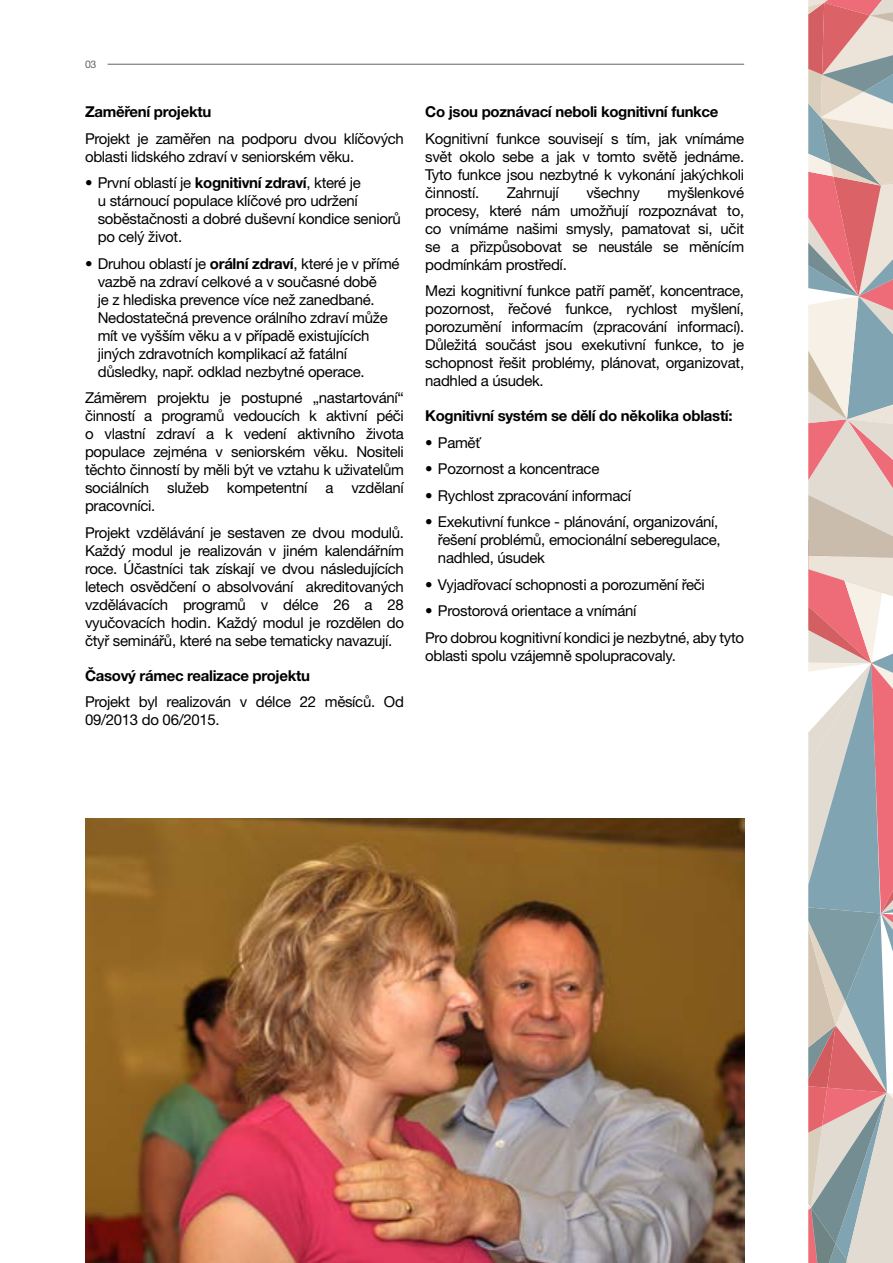
<style>
.page{position:relative;width:893px;height:1263px;background:#fff}
.page>*{position:absolute;margin:0;border:0;box-sizing:border-box;transform-origin:0 0}
.t1{font:15px/18px "Helvetica Neue LT Pro";letter-spacing:-.02em;color:#000}
.t2{font:700 15px "Helvetica Neue LT Pro";letter-spacing:-.02em;color:#000}
.t3{font:10.5px "Helvetica Neue LT Pro";color:#646363}
.s1{font-weight:700}
</style>
<div class="page">
<svg style="left:808px;top:0;width:85px;height:1263px;background:#c7b3b3"></svg>
<img style="left:85px;top:819px;width:659px;height:444px">
<hr style="left:108px;top:64px;width:636px;height:1px;background:#646363">
<p class="t3" style="left:85px;top:58px;width:13px">03</p>
<p class="t2" style="left:85px;top:102px;width:128px">Zaměření projektu</p>
<p class="t1" style="left:85px;top:129px;width:320px">Projekt je zaměřen na podporu dvou klíčových oblasti lidského zdraví v seniorském věku.</p>
<p class="t1" style="left:98px;top:173px;width:304px;text-indent:-13px">• První oblastí je <span class="s1">kognitivní zdraví</span>, které je<br>u stárnoucí populace klíčové pro udržení soběstačnosti a dobré duševní kondice seniorů po celý život.</p>
<p class="t1" style="left:98px;top:254px;width:303px;text-indent:-13px">• Druhou oblastí je <span class="s1">orální zdraví</span>, které je v přímé vazbě na zdraví celkové a v současné době<br>je z hlediska prevence více než zanedbané.<br>Nedostatečná prevence orálního zdraví může mít ve vyšším věku a v případě existujících jiných zdravotních komplikací až fatální důsledky, např. odklad nezbytné operace.</p>
<p class="t1" style="left:85px;top:388px;width:320px;text-align:justify">Záměrem projektu je postupné „nastartování“ činností a programů vedoucích k aktivní péči o vlastní zdraví a k vedení aktivního života populace zejména v seniorském věku. Nositeli těchto činností by měli být ve vztahu k uživatelům sociálních služeb kompetentní a vzdělaní pracovníci.</p>
<p class="t1" style="left:85px;top:523px;width:320px;text-align:justify">Projekt vzdělávání je sestaven ze dvou modulů.<br>Každý modul je realizován v jiném kalendářním roce. Účastníci tak získají ve dvou následujících letech osvědčení o absolvování akreditovaných vzdělávacích programů v délce 26 a 28 vyučovacích hodin. Každý modul je rozdělen do čtyř seminářů, které na sebe tematicky navazují.</p>
<p class="t2" style="left:85px;top:666px;width:226px">Časový rámec realizace projektu</p>
<p class="t1" style="left:85px;top:692px;width:320px">Projekt byl realizován v délce 22 měsíců. Od<br>09/2013 do 06/2015.</p>
<p class="t2" style="left:425px;top:102px;width:295px">Co jsou poznávací neboli kognitivní funkce</p>
<p class="t1" style="left:425px;top:129px;width:320px;text-align:justify">Kognitivní funkce souvisejí s tím, jak vnímáme svět okolo sebe a jak v tomto světě jednáme.<br>Tyto funkce jsou nezbytné k vykonání jakýchkoli činností.</p>
<p class="t1" style="left:425px;top:183px;width:320px;text-align:justify;text-indent:242px">myšlenkové procesy, které nám umožňují rozpoznávat to, co vnímáme našimi smysly, pamatovat si, učit se a přizpůsobovat se neustále se měnícím podmínkám prostředí.</p>
<p class="t1" style="left:425px;top:281px;width:320px;text-align:justify">Mezi kognitivní funkce patří paměť, koncentrace, pozornost, řečové funkce, rychlost myšlení, porozumění informacím (zpracování informací).<br>Důležitá součást jsou exekutivní funkce, to je schopnost řešit problémy, plánovat, organizovat, nadhled a úsudek.</p>
<p class="t2" style="left:425px;top:406px;width:309px">Kognitivní systém se dělí do několika oblastí:</p>
<p class="t1" style="left:425px;top:433px;width:57px">• Paměť</p>
<p class="t1" style="left:425px;top:459px;width:176px">• Pozornost a koncentrace</p>
<p class="t1" style="left:425px;top:486px;width:208px">• Rychlost zpracování informací</p>
<p class="t1" style="left:438px;top:512px;width:284px;text-indent:-13px">• Exekutivní funkce - plánování, organizování, řešení problémů, emocionální seberegulace, nadhled, úsudek</p>
<p class="t1" style="left:425px;top:575px;width:281px">• Vyjadřovací schopnosti a porozumění řeči</p>
<p class="t1" style="left:425px;top:597px;width:320px;line-height:26.5px">• Prostorová orientace a vnímání<br>Pro dobrou kognitivní kondici je nezbytné, aby tyto</p>
<p class="t1" style="left:425px;top:646px;width:252px">oblasti spolu vzájemně spolupracovaly.</p>
<p class="t1" style="left:507px;top:183px;width:54px">Zahrnují</p>
<p class="t1" style="left:586px;top:183px;width:55px">všechny</p>
</div>
